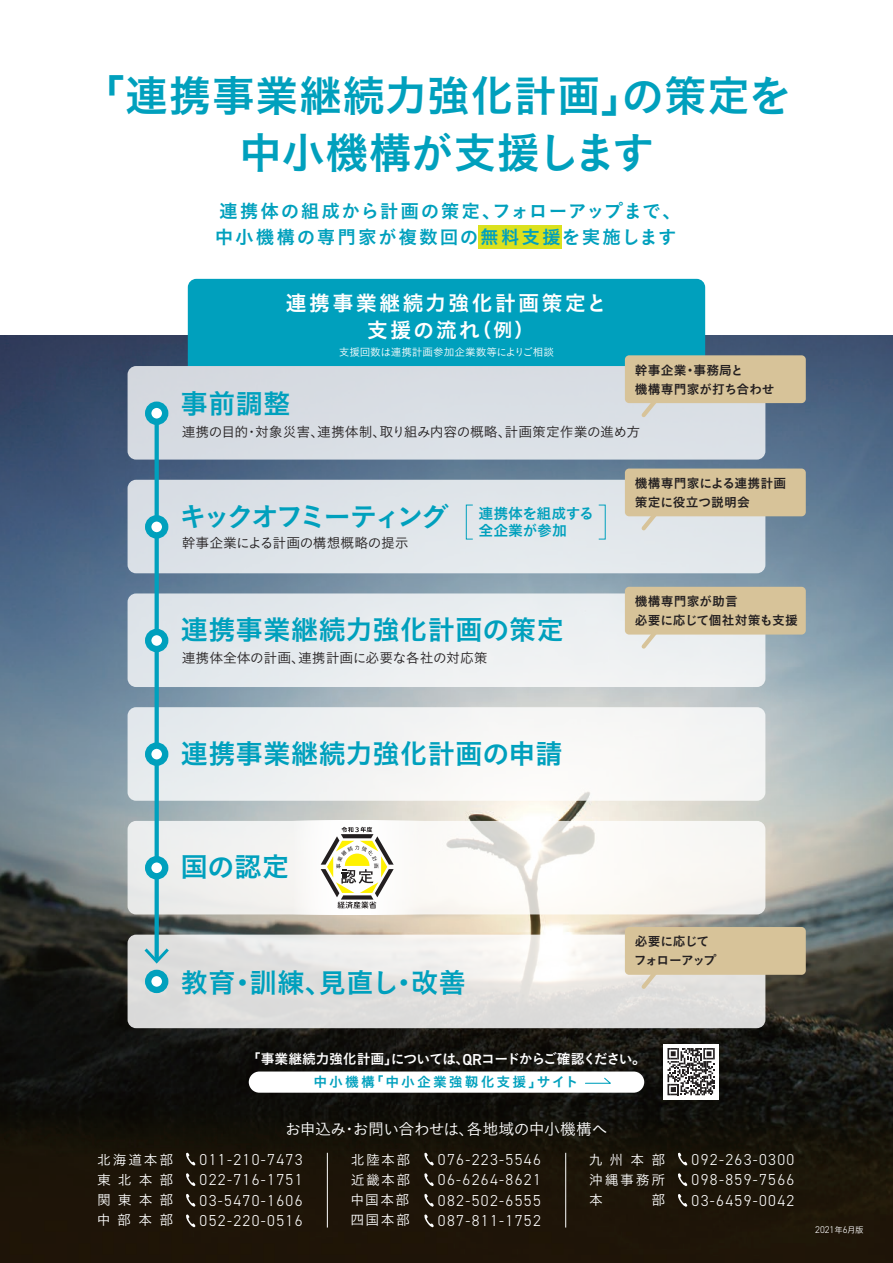
<style>
.page{position:relative;width:893px;height:1263px;background:#fff}
.page>*{position:absolute;margin:0;border:0;box-sizing:border-box;transform-origin:0 0}
.t1{font:43.5px/57.2px "Koburina Go Std W6";color:#00a0bd;text-align:center}
.t2{font:27.6px "Koburina Go Std W6";color:#00a0bd}
.t3{font:27.6px "Koburina Go Std W6";letter-spacing:-.13em;color:#00a0bd}
.t4{font:21.3px/26.5px "Koburina Go Std W6";letter-spacing:.1em;color:#fff;text-align:center}
.t5{font:18.6px/26.1px "Koburina Go Std W6";letter-spacing:.08em;color:#00a0bd}
.t6{font:300 15.9px/20.2px "DIN2014";letter-spacing:.085em;color:#fff;text-align:justify}
.t7{font:15.9px "Koburina Go Std W3";letter-spacing:-.035em;color:#fff}
.t8{font:14.85px/17px "Koburina Go Std W6";letter-spacing:-.015em;color:#00a0bd}
.t9{font:13.8px/23px "Koburina Go Std W6";color:#fff;text-align:center}
.t10{font:13.8px/20.2px "Koburina Go Std W3";letter-spacing:.125em;color:#fff;text-align:justify}
.t11{font:13.8px "Koburina Go Std W3";color:#231f20}
.t12{font:13.8px "Koburina Go Std W3";letter-spacing:-.02em;color:#231f20}
.t13{font:12.75px/19.2px "Koburina Go Std W6";letter-spacing:.02em;color:#231f20}
.t14{font:12.75px/19.2px "Koburina Go Std W6";letter-spacing:-.005em;color:#231f20}
.t15{font:12.75px/19.2px "Koburina Go Std W6";letter-spacing:-.07em;color:#231f20}
.t16{font:10.65px "Koburina Go Std W3";color:#fff}
.t17{font:300 9.75px "DIN2014";color:#fff}
.s1{font-size:19.2px}
.s2{font-family:"DIN2014";font-weight:600;font-size:15.9px}
.s3{color:#00a0bd}
.s4{font-family:"Koburina Go Std W3";font-weight:400;font-size:8.55px}
</style>
<div class="page">
<img style="left:0;top:336px;width:893px;height:927px">
<div style="left:249px;top:1071px;width:395px;height:22px;background:#fff;border-radius:11px"></div>
<div style="left:479px;top:225px;width:83px;height:24px;background:#dbe11e"></div>
<svg style="left:185px;top:1152px;width:11px;height:13px"></svg>
<svg style="left:185px;top:1173px;width:11px;height:13px"></svg>
<svg style="left:185px;top:1193px;width:11px;height:13px"></svg>
<svg style="left:185px;top:1214px;width:11px;height:13px"></svg>
<svg style="left:424px;top:1152px;width:10px;height:13px"></svg>
<svg style="left:424px;top:1173px;width:10px;height:13px"></svg>
<svg style="left:424px;top:1193px;width:10px;height:13px"></svg>
<svg style="left:424px;top:1214px;width:10px;height:13px"></svg>
<svg style="left:677px;top:1152px;width:11px;height:13px"></svg>
<svg style="left:677px;top:1173px;width:11px;height:13px"></svg>
<svg style="left:677px;top:1194px;width:11px;height:13px"></svg>
<hr style="left:327px;top:1153px;width:1px;height:74px;background:#fff">
<hr style="left:565px;top:1153px;width:1px;height:74px;background:#fff">
<div style="left:188px;top:279px;width:517px;height:87px;background:#00a0bd"></div>
<div style="left:128px;top:366px;width:637px;height:94px;background:#d8dde4;border-radius:9px"></div>
<div style="left:128px;top:480px;width:637px;height:93px;background:#dfe5ea;border-radius:9px"></div>
<div style="left:128px;top:593px;width:637px;height:94px;background:#e9edf0;border-radius:9px"></div>
<div style="left:128px;top:707px;width:637px;height:94px;background:linear-gradient(to right,#e7ecef,#fcfaf7);border-radius:9px"></div>
<svg style="left:128px;top:821px;width:637px;height:93px;fill:#f8f6f2"></svg>
<svg style="left:128px;top:935px;width:637px;height:93px;fill:#e0dfde"></svg>
<svg style="left:155px;top:425px;width:4px;height:523px;fill:#00a0bd"></svg>
<svg style="left:145px;top:948px;width:24px;height:15px"></svg>
<svg style="left:148px;top:405px;width:17px;height:17px"></svg>
<div style="left:145px;top:401px;width:23px;height:24px;border:6px solid #00a0bd;border-radius:50%"></div>
<svg style="left:148px;top:518px;width:17px;height:17px"></svg>
<div style="left:145px;top:515px;width:23px;height:24px;border:6px solid #00a0bd;border-radius:50%"></div>
<div style="left:148px;top:632px;width:17px;height:17px;background:#fff;border-radius:50%"></div>
<div style="left:145px;top:629px;width:23px;height:23px;border:6px solid #00a0bd;border-radius:50%"></div>
<svg style="left:148px;top:746px;width:17px;height:17px"></svg>
<div style="left:145px;top:742px;width:23px;height:24px;border:6px solid #00a0bd;border-radius:50%"></div>
<div style="left:148px;top:859px;width:17px;height:17px;background:#fff;border-radius:50%"></div>
<div style="left:145px;top:856px;width:23px;height:23px;border:6px solid #00a0bd;border-radius:50%"></div>
<div style="left:148px;top:973px;width:17px;height:17px;background:#fff;border-radius:50%"></div>
<div style="left:145px;top:970px;width:23px;height:23px;border:6px solid #00a0bd;border-radius:50%"></div>
<svg style="left:641px;top:403px;width:16px;height:14px"></svg>
<div style="left:625px;top:355px;width:181px;height:48px;background:#d7c399;border-radius:4px"></div>
<svg style="left:638px;top:516px;width:32px;height:15px"></svg>
<div style="left:625px;top:468px;width:181px;height:48px;background:#d7c399;border-radius:4px"></div>
<svg style="left:638px;top:634px;width:32px;height:15px"></svg>
<div style="left:625px;top:587px;width:181px;height:47px;background:#d7c399;border-radius:4px"></div>
<svg style="left:638px;top:975px;width:32px;height:18px"></svg>
<div style="left:625px;top:927px;width:181px;height:48px;background:#d7c399;border-radius:4px"></div>
<div style="left:663px;top:1044px;width:56px;height:55px;background:#fff"></div>
<svg style="left:667px;top:1048px;width:48px;height:47px"></svg>
<svg style="left:585px;top:1077px;width:26px;height:7px"></svg>
<div style="left:291px;top:821px;width:132px;height:93px;background:#fbfaf8"></div>
<svg style="left:321px;top:827px;width:73px;height:81px"></svg>
<div style="left:466px;top:505px;width:7px;height:34px;border:1px solid #00a0bd"></div>
<h1 class="t1" style="left:81px;top:69px;width:712px">「連携事業継続力強化計画」の策定を中小機構が支援します</h1>
<p class="t5" style="left:215px;top:198px;width:468px">連携体の組成から計画の策定、フォローアップまで、中小機構の専門家が複数回の無料支援を実施します</p>
<h3 class="t4" style="left:286px;top:290px;width:323px">連携事業継続力強化計画策定と支援の流れ<span class="s1">（例）</span></h3>
<p class="t16" style="left:339px;top:344px;width:217px">支援回数は連携計画参加企業数等によりご相談</p>
<h2 class="t2" style="left:180px;top:382px;width:112px">事前調整</h2>
<p class="t12" style="left:182px;top:422px;width:460px">連携の目的・対象災害、連携体制、取り組み内容の概略、計画策定作業の進め方</p>
<p class="t14" style="left:635px;top:360px;width:141px">幹事企業・事務局と<br>機構専門家が打ち合わせ</p>
<h2 class="t3" style="left:179px;top:495px;width:271px">キックオフミーティング</h2>
<p class="t11" style="left:182px;top:532px;width:228px">幹事企業による計画の構想概略の提示</p>
<p class="t8" style="left:478px;top:505px;width:117px">連携体を組成する全企業が参加</p>
<h2 class="t2" style="left:180px;top:608px;width:385px">連携事業継続力強化計画の策定</h2>
<p class="t11" style="left:182px;top:647px;width:308px">連携体全体の計画、連携計画に必要な各社の対応策</p>
<h2 class="t2" style="left:180px;top:732px;width:384px">連携事業継続力強化計画の申請</h2>
<p class="t13" style="left:635px;top:474px;width:153px">機構専門家による連携計画策定に役立つ説明会</p>
<p class="t13" style="left:635px;top:592px;width:165px">機構専門家が助言<br>必要に応じて個社対策も支援</p>
<h2 class="t2" style="left:180px;top:845px;width:111px">国の認定</h2>
<h2 class="t2" style="left:180px;top:961px;width:287px">教育・訓練、見直し・改善</h2>
<p class="t15" style="left:634px;top:932px;width:84px">必要に応じてフォローアップ</p>
<p class="t9" style="left:247px;top:1048px;width:401px">「事業継続力強化計画」については、<span class="s2">QR</span>コードからご確認ください。<span class="s3">中小機構「中小企業強靱化支援」サイト</span></p>
<p class="t7" style="left:285px;top:1116px;width:324px">お申込み・お問い合わせは、各地域の中小機構へ</p>
<p class="t10" style="left:97px;top:1149px;width:78px">北海道本部東北本部関東本部中部本部</p>
<p class="t6" style="left:200px;top:1149px;width:104px">011-210-7473<br>022-716-1751<br>03-5470-1606<br>052-220-0516</p>
<p class="t10" style="left:350px;top:1149px;width:61px">北陸本部近畿本部中国本部四国本部</p>
<p class="t6" style="left:438px;top:1149px;width:104px">076-223-5546<br>06-6264-8621<br>082-502-6555<br>087-811-1752</p>
<p class="t10" style="left:589px;top:1149px;width:78px">九州本部沖縄事務所本</p>
<p class="t10" style="left:651px;top:1189px;width:15px">部</p>
<p class="t6" style="left:691px;top:1149px;width:104px">092-263-0300<br>098-859-7566<br>03-6459-0042</p>
<p class="t17" style="left:815px;top:1224px;width:50px">2021<span class="s4">年</span>6<span class="s4">月版</span></p>
</div>
